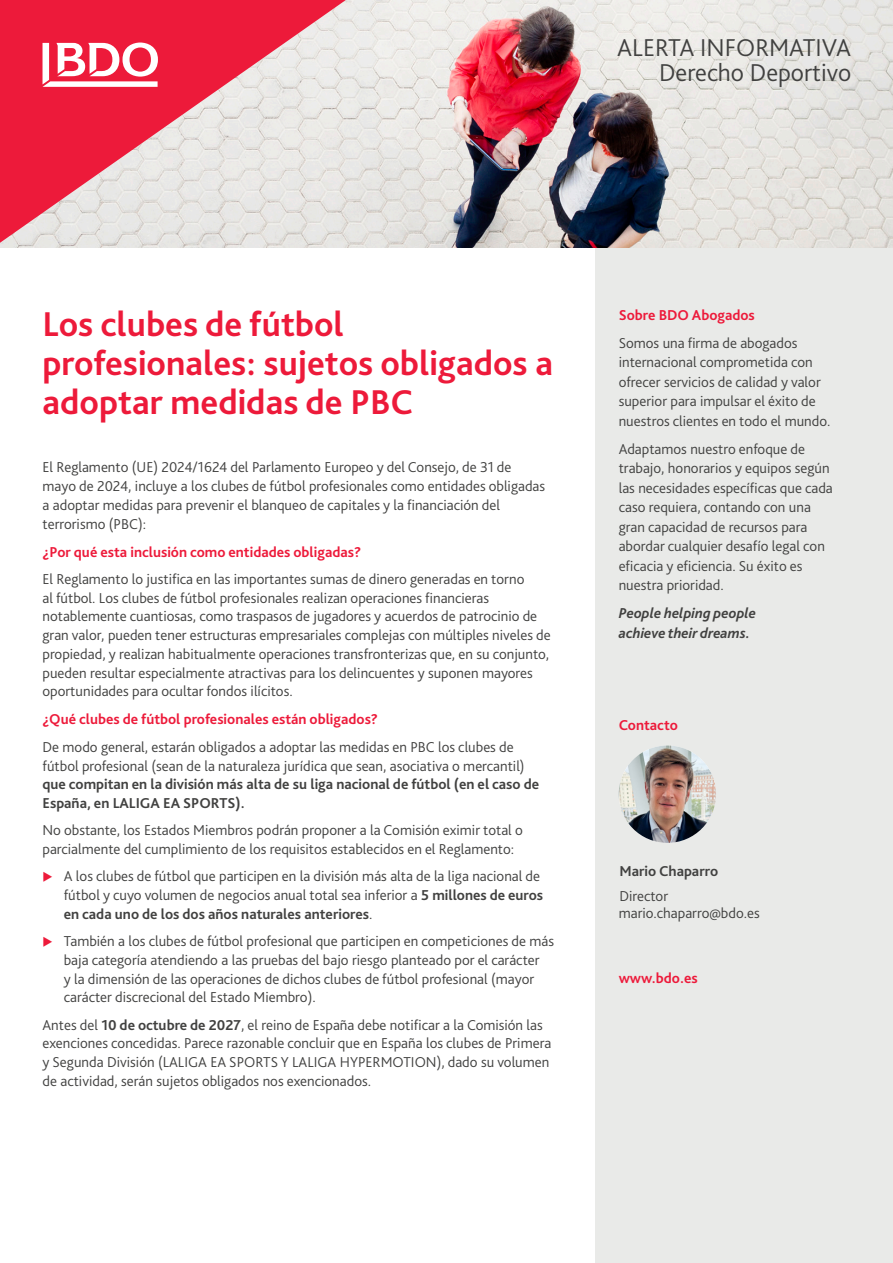
<style>
.page{position:relative;width:893px;height:1263px;background:#fff}
.page>*{position:absolute;margin:0;border:0;box-sizing:border-box;transform-origin:0 0}
.Main_page_headline{font:700 36px/39px "Bliss Pro";color:#ed1a3a}
.Body_copy{font:300 25.5px/25.5px "Bliss Pro";color:#414140;text-align:right}
.Body_copy-2{font:300 15px/18.8px "Bliss Pro";color:#414140}
.Body_bullets{font:300 15px/18.8px "Bliss Pro";color:#414140}
.Sidebar_copy{font:300 15px/19.5px "Bliss Pro";color:#414140}
.Subheading_level_1{font:700 15px "Bliss Pro";color:#ed1a3a}
.Sidebar_copy-2{font:italic 700 15px/19.5px "Bliss Pro";color:#414140}
.Contact_name{font:300 15px/16.5px "Bliss Pro";color:#414140}
.Contact_name-2{font:700 15px "Bliss Pro";color:#414140}
.s1{font-weight:700}
</style>
<div class="page">
<div style="left:595px;top:248px;width:298px;height:1015px;background:#e9eae8"></div>
<img style="left:0;top:0;width:893px;height:248px">
<img style="left:619px;top:745px;width:97px;height:98px;border-radius:49px">
<svg style="left:0;top:0;width:346px;height:243px;background:#ea8694"></svg>
<svg style="left:43px;top:43px;width:115px;height:44px"></svg>
<p class="Body_copy" style="left:617px;top:34px;width:235px">ALERTA INFORMATIVA<br>Derecho Deportivo</p>
<p class="Main_page_headline" style="left:43px;top:303px;width:512px">Los clubes de fútbol profesionales: sujetos obligados a adoptar medidas de PBC</p>
<p class="Body_copy-2" style="left:43px;top:458px;width:504px">El Reglamento (UE) 2024/1624 del Parlamento Europeo y del Consejo, de 31 de mayo de 2024, incluye a los clubes de fútbol profesionales como entidades obligadas a adoptar medidas para prevenir el blanqueo de capitales y la financiación del terrorismo (PBC):</p>
<p class="Subheading_level_1" style="left:43px;top:542px;width:320px">¿Por qué esta inclusión como entidades obligadas?</p>
<p class="Body_copy-2" style="left:43px;top:569px;width:510px">El Reglamento lo justifica en las importantes sumas de dinero generadas en torno<br>al fútbol. Los clubes de fútbol profesionales realizan operaciones financieras notablemente cuantiosas, como traspasos de jugadores y acuerdos de patrocinio de gran valor, pueden tener estructuras empresariales complejas con múltiples niveles de propiedad, y realizan habitualmente operaciones transfronterizas que, en su conjunto, pueden resultar especialmente atractivas para los delincuentes y suponen mayores oportunidades para ocultar fondos ilícitos.</p>
<p class="Subheading_level_1" style="left:43px;top:710px;width:337px">¿Qué clubes de fútbol profesionales están obligados?</p>
<p class="Body_copy-2" style="left:43px;top:737px;width:498px">De modo general, estarán obligados a adoptar las medidas en PBC los clubes de fútbol profesional (sean de la naturaleza jurídica que sean, asociativa o mercantil) <span class="s1">que compitan en la división más alta de su liga nacional de fútbol (en el caso de España, en LALIGA EA SPORTS).</span></p>
<p class="Body_copy-2" style="left:43px;top:820px;width:482px">No obstante, los Estados Miembros podrán proponer a la Comisión eximir total o parcialmente del cumplimiento de los requisitos establecidos en el Reglamento:</p>
<p class="Body_bullets" style="left:64px;top:866px;width:481px">A los clubes de fútbol que participen en la división más alta de la liga nacional de fútbol y cuyo volumen de negocios anual total sea inferior a <span class="s1">5 millones de euros en cada uno de los dos años naturales anteriores</span>.</p>
<p class="Body_bullets" style="left:64px;top:931px;width:492px">También a los clubes de fútbol profesional que participen en competiciones de más baja categoría atendiendo a las pruebas del bajo riesgo planteado por el carácter<br>y la dimensión de las operaciones de dichos clubes de fútbol profesional (mayor carácter discrecional del Estado Miembro).</p>
<p class="Body_copy-2" style="left:43px;top:1015px;width:510px">Antes del <span class="s1">10 de octubre de 2027</span>, el reino de España debe notificar a la Comisión las exenciones concedidas. Parece razonable concluir que en España los clubes de Primera y Segunda División (LALIGA EA SPORTS Y LALIGA HYPERMOTION), dado su volumen de actividad, serán sujetos obligados nos exencionados.</p>
<p class="Subheading_level_1" style="left:619px;top:305px;width:138px">Sobre BDO Abogados</p>
<p class="Sidebar_copy" style="left:619px;top:333px;width:213px">Somos una firma de abogados internacional comprometida con ofrecer servicios de calidad y valor superior para impulsar el éxito de nuestros clientes en todo el mundo.</p>
<p class="Sidebar_copy" style="left:619px;top:439px;width:216px">Adaptamos nuestro enfoque de trabajo, honorarios y equipos según las necesidades específicas que cada caso requiera, contando con una gran capacidad de recursos para abordar cualquier desafío legal con eficacia y eficiencia. Su éxito es nuestra prioridad.</p>
<p class="Sidebar_copy-2" style="left:619px;top:603px;width:139px">People helping people achieve their dreams.</p>
<p class="Subheading_level_1" style="left:619px;top:716px;width:61px">Contacto</p>
<p class="Contact_name-2" style="left:619px;top:862px;width:100px">Mario Chaparro</p>
<p class="Contact_name" style="left:619px;top:888px;width:143px">Director mario.chaparro@bdo.es</p>
<p class="Subheading_level_1" style="left:619px;top:969px;width:80px">www.bdo.es</p>
</div>
